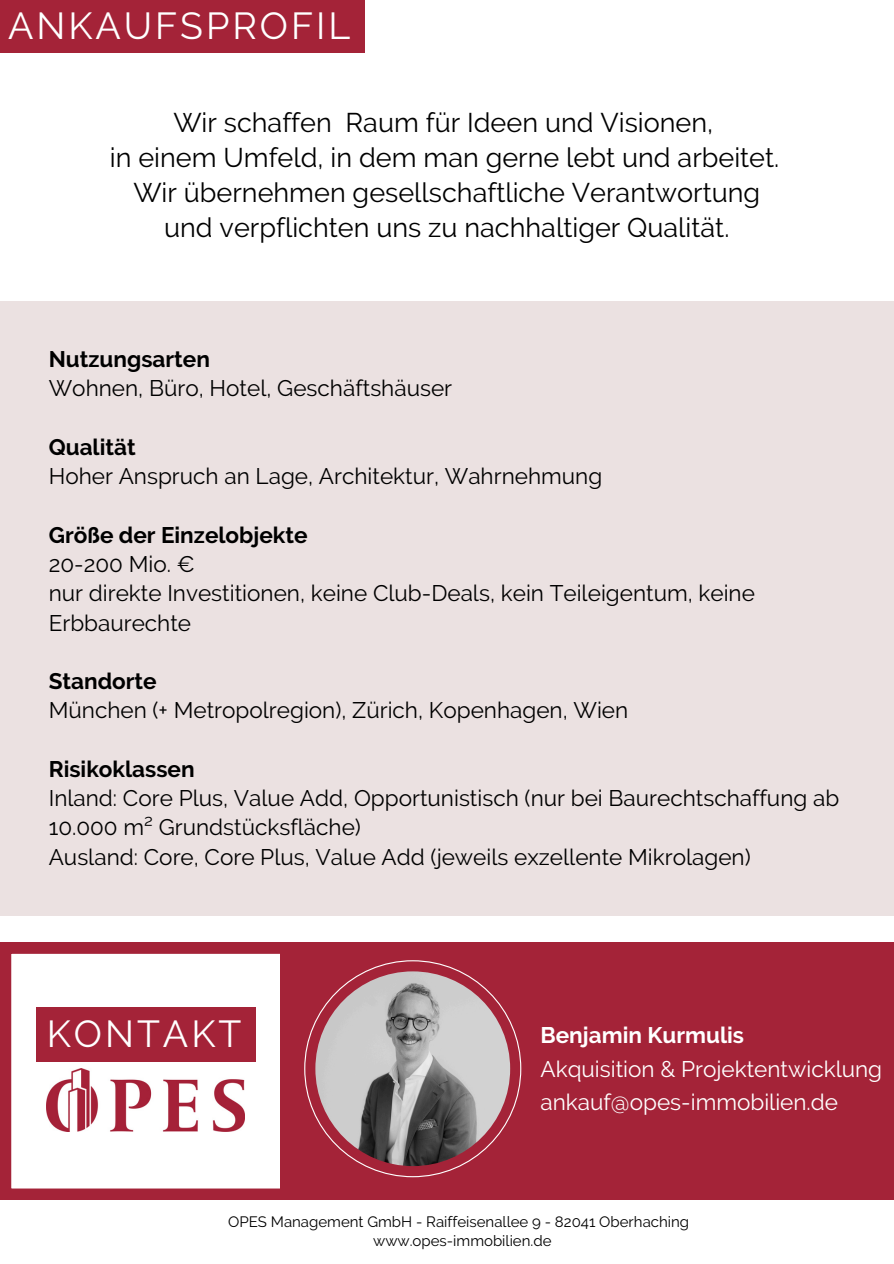
<style>
.page{position:relative;width:894px;height:1264px;background:#fff}
.page>*{position:absolute;margin:0;border:0;box-sizing:border-box;transform-origin:0 0}
.t1{font:37.5px "Raleway";letter-spacing:.08em;color:#fff}
.t2{font:27px/34.8px "Raleway";color:#000;text-align:center}
.t3{font:22.5px/29.2px "Raleway";color:#000}
.t4{font:22.5px/33.8px "Raleway";color:#fff}
.t5{font:15px "Raleway";color:#000}
.s1{font-weight:700}
</style>
<div class="page">
<div style="left:0;top:300px;width:893px;height:615px;background:#ebe1e1"></div>
<svg style="left:0;top:942px;width:280px;height:257px"></svg>
<div style="left:280px;top:942px;width:613px;height:257px;background:#a42338"></div>
<svg style="left:304px;top:960px;width:217px;height:217px"></svg>
<img style="left:315px;top:971px;width:195px;height:195px;border-radius:50%">
<img style="left:47px;top:1068px;width:198px;height:63px">
<div style="left:36px;top:1006px;width:219px;height:55px;background:#a42338"></div>
<div style="left:0;top:0;width:364px;height:53px;background:#a42338"></div>
<h3 class="t1" style="left:8px;top:4px;width:344px">ANKAUFSPROFIL</h3>
<h1 class="t2" style="left:110px;top:105px;width:670px">Wir schaffen Raum für Ideen und Visionen,<br>in einem Umfeld, in dem man gerne lebt und arbeitet.<br>Wir übernehmen gesellschaftliche Verantwortung und verpflichten uns zu nachhaltiger Qualität.</h1>
<h2 class="t3" style="left:49px;top:344px;width:405px"><span class="s1">Nutzungsarten<br></span>Wohnen, Büro, Hotel, Geschäftshäuser</h2>
<h3 class="t3" style="left:49px;top:432px;width:555px"><span class="s1">Qualität<br></span>Hoher Anspruch an Lage, Architektur, Wahrnehmung</h3>
<h3 class="t3" style="left:49px;top:520px;width:707px"><span class="s1">Größe der Einzelobjekte<br></span>20-200 Mio. €<br>nur direkte Investitionen, keine Club-Deals, kein Teileigentum, keine<br>Erbbaurechte</h3>
<h3 class="t3" style="left:49px;top:666px;width:581px"><span class="s1">Standorte<br></span>München (+ Metropolregion), Zürich, Kopenhagen, Wien</h3>
<h3 class="t3" style="left:49px;top:754px;width:791px"><span class="s1">Risikoklassen<br></span>Inland: Core Plus, Value Add, Opportunistisch (nur bei Baurechtschaffung ab 10.000 m² Grundstücksfläche)<br>Ausland: Core, Core Plus, Value Add (jeweils exzellente Mikrolagen)</h3>
<p class="t1" style="left:47px;top:1011px;width:196px">KONTAKT</p>
<p class="t4" style="left:540px;top:1018px;width:343px"><span class="s1">Benjamin Kurmulis<br></span>Akquisition &amp; Projektentwicklung ankauf@opes-immobilien.de</p>
<p class="t5" style="left:228px;top:1212px;width:462px">OPES Management GmbH - Raiffeisenallee 9 - 82041 Oberhaching</p>
<p class="t5" style="left:373px;top:1232px;width:180px">www.opes-immobilien.de</p>
</div>
